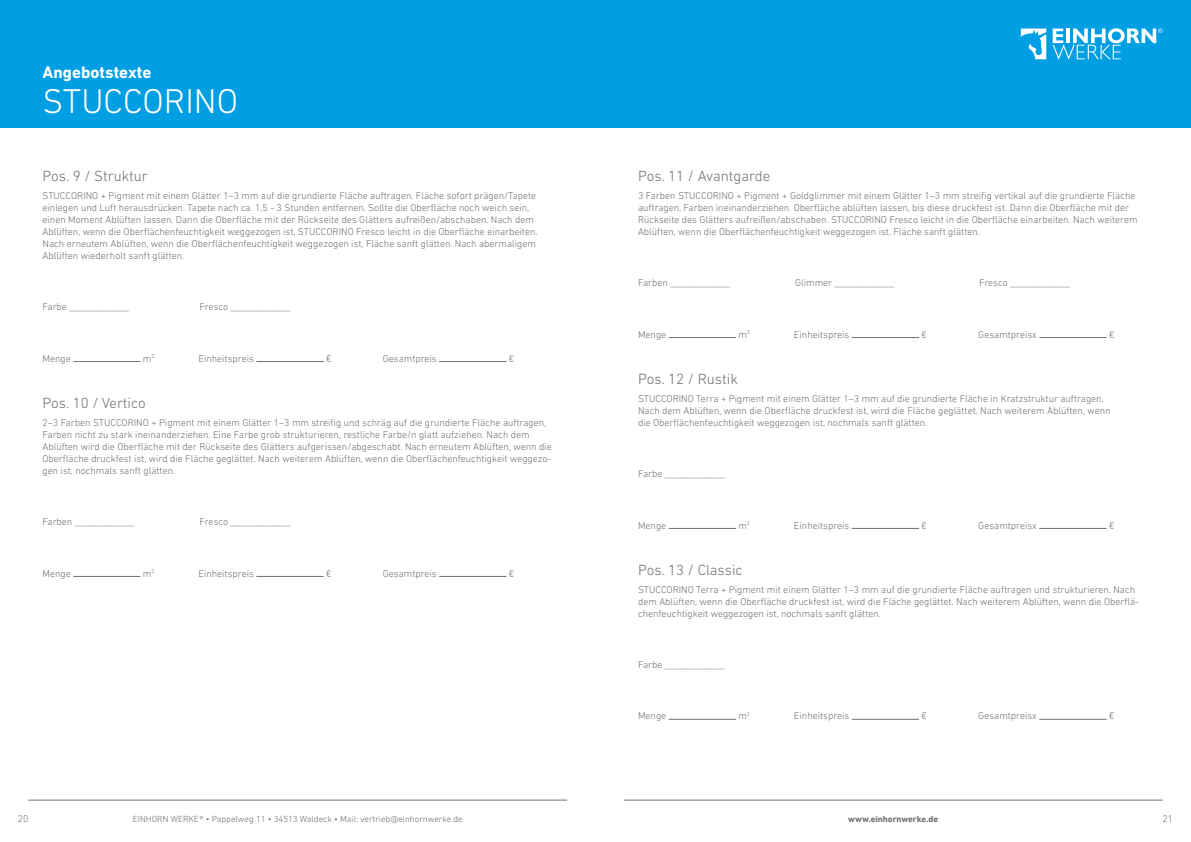
<style>
.page{position:relative;width:1191px;height:842px;background:#fff}
.page>*{position:absolute;margin:0;border:0;box-sizing:border-box;transform-origin:0 0}
.t1{font:300 35px "DIN Next LT Pro";color:#fff}
.t2{font:700 17px "DIN Next LT Pro";color:#fff}
.t3{font:300 15px "DIN Next LT Pro";color:#6f6f6e}
.t4{font:300 10px/12px "DIN Next LT Pro";color:#6f6f6e}
.t5{font:300 9px "DIN Next LT Pro";color:#6f6f6e}
.t6{font:700 9px "DIN Next LT Pro";color:#6f6f6e}
</style>
<div class="page">
<hr style="left:624px;top:800px;width:538px;height:1px;background:#6f6f6e">
<hr style="left:28px;top:800px;width:539px;height:1px;background:#6f6f6e">
<div style="left:0;top:0;width:604px;height:128px;background:#009ee3"></div>
<hr style="left:73px;top:361px;width:67px;height:1px;background:#6f6f6e">
<hr style="left:256px;top:361px;width:67px;height:1px;background:#6f6f6e">
<hr style="left:439px;top:361px;width:67px;height:1px;background:#6f6f6e">
<hr style="left:73px;top:576px;width:67px;height:1px;background:#6f6f6e">
<hr style="left:256px;top:576px;width:67px;height:1px;background:#6f6f6e">
<hr style="left:439px;top:576px;width:67px;height:1px;background:#6f6f6e">
<div style="left:587px;top:0;width:604px;height:128px;background:#009ee3"></div>
<svg style="left:1020px;top:29px;width:26px;height:30px"></svg>
<svg style="left:1052px;top:28px;width:110px;height:31px"></svg>
<hr style="left:668px;top:337px;width:68px;height:1px;background:#6f6f6e">
<hr style="left:852px;top:337px;width:67px;height:1px;background:#6f6f6e">
<hr style="left:1039px;top:337px;width:67px;height:1px;background:#6f6f6e">
<hr style="left:668px;top:528px;width:68px;height:1px;background:#6f6f6e">
<hr style="left:852px;top:528px;width:67px;height:1px;background:#6f6f6e">
<hr style="left:1039px;top:528px;width:67px;height:1px;background:#6f6f6e">
<hr style="left:668px;top:719px;width:68px;height:1px;background:#6f6f6e">
<hr style="left:852px;top:719px;width:67px;height:1px;background:#6f6f6e">
<hr style="left:1039px;top:719px;width:67px;height:1px;background:#6f6f6e">
<h2 class="t2" style="left:43px;top:63px;width:110px">Angebotstexte</h2>
<h1 class="t1" style="left:43px;top:81px;width:197px">STUCCORINO</h1>
<h3 class="t3" style="left:43px;top:168px;width:107px">Pos. 9 / Struktur</h3>
<p class="t4" style="left:43px;top:189px;width:496px">STUCCORINO + Pigment mit einem Glätter 1–3 mm auf die grundierte Fläche auftragen. Fläche sofort prägen/Tapete einlegen und Luft herausdrücken. Tapete nach ca. 1,5 - 3 Stunden entfernen. Sollte die Oberfläche noch weich sein, einen Moment Ablüften lassen. Dann die Oberfläche mit der Rückseite des Glätters aufreißen/abschaben. Nach dem Ablüften, wenn die Oberflächenfeuchtigkeit weggezogen ist, STUCCORINO Fresco leicht in die Oberfläche einarbeiten.<br>Nach erneutem Ablüften, wenn die Oberflächenfeuchtigkeit weggezogen ist, Fläche sanft glätten. Nach abermaligem Ablüften wiederholt sanft glätten.</p>
<p class="t4" style="left:43px;top:301px;width:88px">Farbe _____________</p>
<p class="t4" style="left:200px;top:301px;width:92px">Fresco _____________</p>
<p class="t4" style="left:43px;top:352px;width:30px">Menge</p>
<p class="t4" style="left:143px;top:352px;width:13px">m<sup>2</sup></p>
<p class="t4" style="left:198px;top:352px;width:57px">Einheitspreis</p>
<p class="t4" style="left:326px;top:352px;width:7px">€</p>
<p class="t4" style="left:383px;top:352px;width:55px">Gesamtpreis</p>
<p class="t4" style="left:509px;top:352px;width:7px">€</p>
<h3 class="t3" style="left:43px;top:394px;width:105px">Pos. 10 / Vertico</h3>
<p class="t4" style="left:43px;top:416px;width:510px">2–3 Farben STUCCORINO + Pigment mit einem Glätter 1–3 mm streifig und schräg auf die grundierte Fläche auftragen, Farben nicht zu stark ineinanderziehen. Eine Farbe grob strukturieren, restliche Farbe/n glatt aufziehen. Nach dem Ablüften wird die Oberfläche mit der Rückseite des Glätters aufgerissen/abgeschabt. Nach erneutem Ablüften, wenn die Oberfläche druckfest ist, wird die Fläche geglättet. Nach weiterem Ablüften, wenn die Oberflächenfeuchtigkeit weggezo&shy;gen ist, nochmals sanft glätten.</p>
<p class="t4" style="left:43px;top:516px;width:93px">Farben _____________</p>
<p class="t4" style="left:200px;top:516px;width:92px">Fresco _____________</p>
<p class="t4" style="left:43px;top:567px;width:30px">Menge</p>
<p class="t4" style="left:143px;top:567px;width:13px">m<sup>2</sup></p>
<p class="t4" style="left:198px;top:567px;width:57px">Einheitspreis</p>
<p class="t4" style="left:326px;top:567px;width:7px">€</p>
<p class="t4" style="left:383px;top:567px;width:55px">Gesamtpreis</p>
<p class="t4" style="left:509px;top:567px;width:7px">€</p>
<h3 class="t3" style="left:638px;top:168px;width:134px">Pos. 11 / Avantgarde</h3>
<p class="t4" style="left:638px;top:189px;width:501px">3 Farben STUCCORINO + Pigment + Goldglimmer mit einem Glätter 1–3 mm streifig vertikal auf die grundierte Fläche auftragen, Farben ineinanderziehen. Oberfläche ablüften lassen, bis diese druckfest ist. Dann die Oberfläche mit der Rückseite des Glätters aufreißen/abschaben. STUCCORINO Fresco leicht in die Oberfläche einarbeiten. Nach weiterem Ablüften, wenn die Oberflächenfeuchtigkeit weggezogen ist, Fläche sanft glätten.</p>
<p class="t4" style="left:638px;top:277px;width:93px">Farben _____________</p>
<p class="t4" style="left:795px;top:277px;width:101px">Glimmer _____________</p>
<p class="t4" style="left:979px;top:277px;width:92px">Fresco _____________</p>
<p class="t4" style="left:638px;top:328px;width:30px">Menge</p>
<p class="t4" style="left:738px;top:328px;width:13px">m<sup>2</sup></p>
<p class="t4" style="left:794px;top:328px;width:57px">Einheitspreis</p>
<p class="t4" style="left:921px;top:328px;width:7px">€</p>
<p class="t4" style="left:978px;top:328px;width:60px">Gesamtpreisx</p>
<p class="t4" style="left:1109px;top:328px;width:7px">€</p>
<h3 class="t3" style="left:638px;top:370px;width:101px">Pos. 12 / Rustik</h3>
<p class="t4" style="left:638px;top:392px;width:474px">STUCCORINO Terra + Pigment mit einem Glätter 1–3 mm auf die grundierte Fläche in Kratzstruktur auftragen.<br>Nach dem Ablüften, wenn die Oberfläche druckfest ist, wird die Fläche geglättet. Nach weiterem Ablüften, wenn die Oberflächenfeuchtigkeit weggezogen ist, nochmals sanft glätten.</p>
<p class="t4" style="left:638px;top:468px;width:88px">Farbe _____________</p>
<p class="t4" style="left:638px;top:519px;width:30px">Menge</p>
<p class="t4" style="left:738px;top:519px;width:13px">m<sup>2</sup></p>
<p class="t4" style="left:794px;top:519px;width:57px">Einheitspreis</p>
<p class="t4" style="left:921px;top:519px;width:7px">€</p>
<p class="t4" style="left:978px;top:519px;width:60px">Gesamtpreisx</p>
<p class="t4" style="left:1109px;top:519px;width:7px">€</p>
<h3 class="t3" style="left:638px;top:561px;width:106px">Pos. 13 / Classic</h3>
<p class="t4" style="left:638px;top:583px;width:502px">STUCCORINO Terra + Pigment mit einem Glätter 1–3 mm auf die grundierte Fläche auftragen und strukturieren. Nach dem Ablüften, wenn die Oberfläche druckfest ist, wird die Fläche geglättet. Nach weiterem Ablüften, wenn die Oberflä&shy;chenfeuchtigkeit weggezogen ist, nochmals sanft glätten.</p>
<p class="t4" style="left:638px;top:659px;width:88px">Farbe _____________</p>
<p class="t4" style="left:638px;top:710px;width:30px">Menge</p>
<p class="t4" style="left:738px;top:710px;width:13px">m<sup>2</sup></p>
<p class="t4" style="left:794px;top:710px;width:57px">Einheitspreis</p>
<p class="t4" style="left:921px;top:710px;width:7px">€</p>
<p class="t4" style="left:978px;top:710px;width:60px">Gesamtpreisx</p>
<p class="t4" style="left:1109px;top:710px;width:7px">€</p>
<p class="t4" style="left:18px;top:813px;width:12px">20</p>
<p class="t5" style="left:133px;top:813px;width:331px">EINHORN WERKE® • Pappelweg 11 • 34513 Waldeck • Mail: vertrieb@einhornwerke.de</p>
<p class="t6" style="left:848px;top:813px;width:91px">www.einhornwerke.de</p>
<p class="t4" style="left:1162px;top:813px;width:12px">21</p>
</div>
